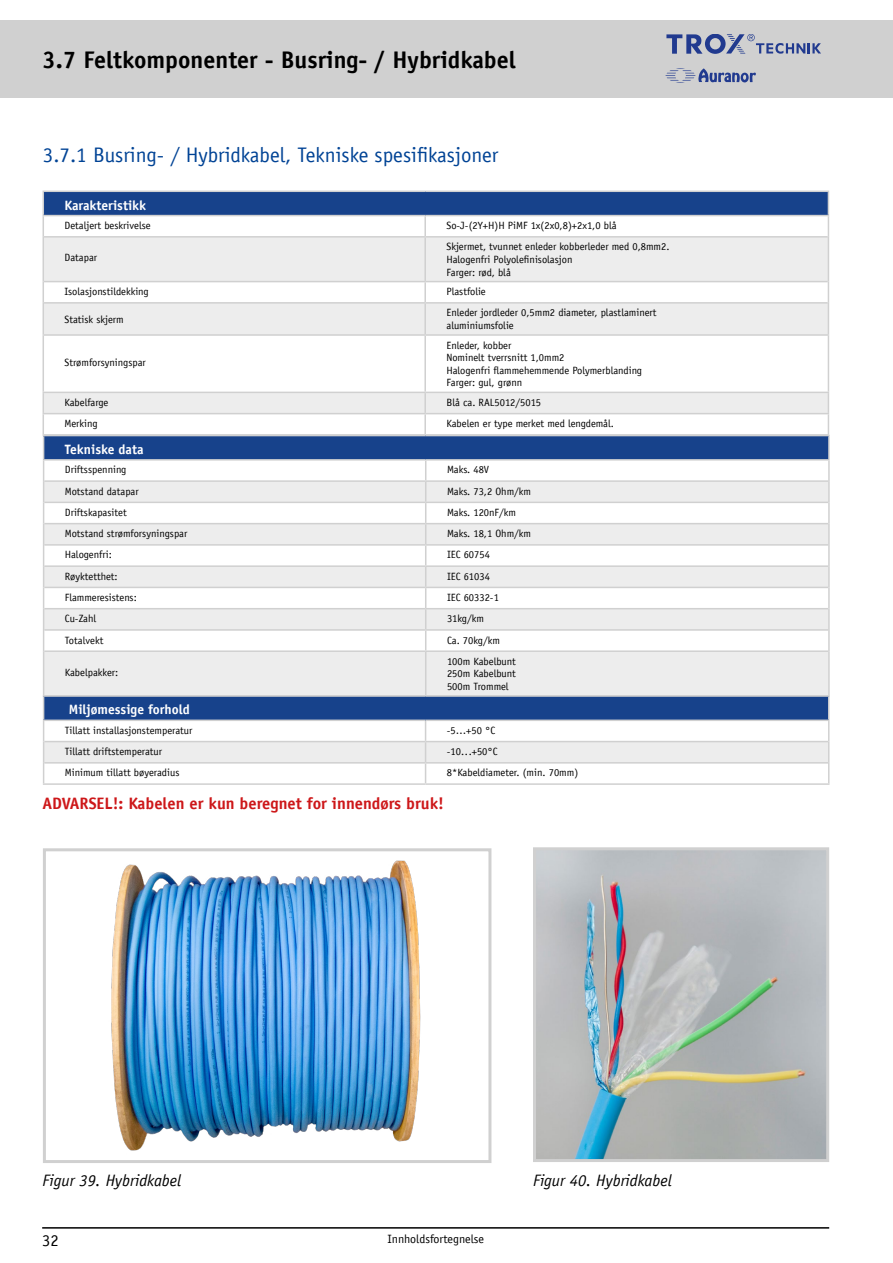
<style>
.page{position:relative;width:893px;height:1263px;background:#fff}
.page>*{position:absolute;margin:0;border:0;box-sizing:border-box;transform-origin:0 0}
.t1{font:700 24px "TROX Officina Sans";color:#000}
.t2{font:21px "TROX Officina Sans";color:#004395}
.t3{font:700 16.5px "TROX Officina Sans";color:#cd1719}
.t4{font:italic 16.5px "TROX Officina Sans";color:#000}
.t5{font:16.5px "TROX Officina Sans";color:#000}
.t6{font:700 13.5px "TROX Officina Sans";color:#fff}
.t7{font:12px "TROX Officina Sans";color:#000}
.t8{font:10.5px/12.6px "TROX Officina Sans";color:#000}
</style>
<div class="page">
<div style="left:0;top:20px;width:893px;height:77px;background:#d0d0d0"></div>
<svg style="left:666px;top:34px;width:155px;height:20px"></svg>
<svg style="left:666px;top:68px;width:90px;height:15px"></svg>
<hr style="left:42px;top:1227px;width:787px;height:1px;background:#000">
<div style="left:43px;top:191px;width:785px;height:25px;background:#17428b"></div>
<svg style="left:44px;top:238px;width:784px;height:175px;fill:#ededed"></svg>
<hr style="left:43px;top:191px;width:382px;height:1px;background:#d0d0d0">
<hr style="left:425px;top:191px;width:404px;height:1px;background:#d0d0d0">
<hr style="left:43px;top:215px;width:382px;height:1px;background:#d0d0d0">
<hr style="left:425px;top:215px;width:404px;height:1px;background:#d0d0d0">
<svg style="left:43px;top:192px;width:1px;height:45px"></svg>
<svg style="left:828px;top:192px;width:1px;height:45px"></svg>
<hr style="left:43px;top:237px;width:1px;height:45px;background:#d0d0d0">
<hr style="left:828px;top:237px;width:1px;height:45px;background:#d0d0d0">
<svg style="left:43px;top:282px;width:1px;height:21px"></svg>
<svg style="left:828px;top:282px;width:1px;height:21px"></svg>
<hr style="left:43px;top:303px;width:1px;height:31px;background:#d0d0d0">
<hr style="left:828px;top:303px;width:1px;height:31px;background:#d0d0d0">
<hr style="left:43px;top:334px;width:382px;height:2px;background:#d0d0d0">
<hr style="left:43px;top:336px;width:1px;height:56px;background:#d0d0d0">
<hr style="left:425px;top:334px;width:404px;height:2px;background:#d0d0d0">
<hr style="left:828px;top:336px;width:1px;height:56px;background:#d0d0d0">
<hr style="left:43px;top:392px;width:382px;height:1px;background:#d0d0d0">
<hr style="left:425px;top:392px;width:404px;height:1px;background:#d0d0d0">
<hr style="left:43px;top:413px;width:382px;height:1px;background:#d0d0d0">
<hr style="left:425px;top:413px;width:404px;height:1px;background:#d0d0d0">
<svg style="left:828px;top:393px;width:1px;height:41px"></svg>
<hr style="left:43px;top:434px;width:382px;height:2px;background:#d0d0d0">
<hr style="left:425px;top:434px;width:404px;height:2px;background:#d0d0d0">
<hr style="left:424px;top:216px;width:2px;height:20px;background:#d0d0d0">
<hr style="left:44px;top:236px;width:381px;height:2px;background:#d0d0d0">
<hr style="left:425px;top:236px;width:403px;height:2px;background:#d0d0d0">
<hr style="left:424px;top:238px;width:2px;height:43px;background:#d0d0d0">
<hr style="left:44px;top:281px;width:381px;height:1px;background:#d0d0d0">
<hr style="left:425px;top:281px;width:403px;height:1px;background:#d0d0d0">
<hr style="left:424px;top:282px;width:2px;height:20px;background:#d0d0d0">
<hr style="left:44px;top:302px;width:381px;height:2px;background:#d0d0d0">
<hr style="left:425px;top:302px;width:403px;height:2px;background:#d0d0d0">
<hr style="left:424px;top:304px;width:2px;height:30px;background:#d0d0d0">
<hr style="left:424px;top:336px;width:2px;height:56px;background:#d0d0d0">
<hr style="left:424px;top:393px;width:2px;height:20px;background:#d0d0d0">
<hr style="left:424px;top:414px;width:2px;height:20px;background:#d0d0d0">
<div style="left:44px;top:436px;width:785px;height:24px;background:#17428b"></div>
<svg style="left:44px;top:482px;width:784px;height:213px;fill:#ededed"></svg>
<hr style="left:426px;top:435px;width:404px;height:1px;background:#d0d0d0">
<hr style="left:828px;top:436px;width:2px;height:23px;background:#d0d0d0">
<hr style="left:43px;top:459px;width:383px;height:2px;background:#d0d0d0">
<hr style="left:426px;top:459px;width:404px;height:2px;background:#d0d0d0">
<hr style="left:828px;top:461px;width:2px;height:20px;background:#d0d0d0">
<hr style="left:828px;top:481px;width:2px;height:21px;background:#d0d0d0">
<hr style="left:828px;top:502px;width:2px;height:22px;background:#d0d0d0">
<hr style="left:828px;top:524px;width:2px;height:21px;background:#d0d0d0">
<hr style="left:828px;top:545px;width:2px;height:21px;background:#d0d0d0">
<hr style="left:828px;top:566px;width:2px;height:21px;background:#d0d0d0">
<hr style="left:828px;top:587px;width:2px;height:22px;background:#d0d0d0">
<hr style="left:828px;top:609px;width:2px;height:21px;background:#d0d0d0">
<svg style="left:43px;top:393px;width:1px;height:258px"></svg>
<hr style="left:828px;top:630px;width:2px;height:21px;background:#d0d0d0">
<hr style="left:43px;top:651px;width:1px;height:44px;background:#d0d0d0">
<hr style="left:828px;top:651px;width:2px;height:44px;background:#d0d0d0">
<hr style="left:44px;top:480px;width:382px;height:2px;background:#d0d0d0">
<hr style="left:426px;top:480px;width:402px;height:2px;background:#d0d0d0">
<hr style="left:44px;top:502px;width:382px;height:1px;background:#d0d0d0">
<hr style="left:426px;top:502px;width:402px;height:1px;background:#d0d0d0">
<hr style="left:44px;top:523px;width:382px;height:1px;background:#d0d0d0">
<hr style="left:426px;top:523px;width:402px;height:1px;background:#d0d0d0">
<hr style="left:44px;top:544px;width:382px;height:2px;background:#d0d0d0">
<hr style="left:426px;top:544px;width:402px;height:2px;background:#d0d0d0">
<hr style="left:44px;top:565px;width:382px;height:2px;background:#d0d0d0">
<hr style="left:426px;top:565px;width:402px;height:2px;background:#d0d0d0">
<hr style="left:44px;top:587px;width:382px;height:1px;background:#d0d0d0">
<hr style="left:426px;top:587px;width:402px;height:1px;background:#d0d0d0">
<hr style="left:44px;top:608px;width:382px;height:1px;background:#d0d0d0">
<hr style="left:426px;top:608px;width:402px;height:1px;background:#d0d0d0">
<hr style="left:44px;top:629px;width:382px;height:2px;background:#d0d0d0">
<hr style="left:426px;top:629px;width:402px;height:2px;background:#d0d0d0">
<svg style="left:425px;top:461px;width:1px;height:189px"></svg>
<hr style="left:44px;top:650px;width:382px;height:2px;background:#d0d0d0">
<hr style="left:426px;top:650px;width:402px;height:2px;background:#d0d0d0">
<hr style="left:425px;top:652px;width:1px;height:43px;background:#d0d0d0">
<hr style="left:426px;top:695px;width:404px;height:2px;background:#d0d0d0">
<hr style="left:43px;top:695px;width:383px;height:2px;background:#d0d0d0">
<svg style="left:43px;top:697px;width:786px;height:86px"></svg>
<hr style="left:43px;top:783px;width:383px;height:2px;background:#d0d0d0">
<hr style="left:426px;top:783px;width:403px;height:2px;background:#d0d0d0">
<img style="left:111px;top:860px;width:310px;height:291px">
<div style="left:43px;top:848px;width:448px;height:315px;border:3px solid #d0d0d0"></div>
<img style="left:537px;top:851px;width:288px;height:307px">
<div style="left:533px;top:847px;width:296px;height:315px;border:3px solid #d0d0d0"></div>
<h1 class="t1" style="left:43px;top:45px;width:475px">3.7 Feltkomponenter - Busring- / Hybridkabel</h1>
<h2 class="t2" style="left:43px;top:142px;width:457px">3.7.1 Busring- / Hybridkabel, Tekniske spesifikasjoner</h2>
<p class="t6" style="left:65px;top:197px;width:83px">Karakteristikk</p>
<p class="t8" style="left:65px;top:219px;width:88px">Detaljert beskrivelse</p>
<p class="t8" style="left:446px;top:219px;width:172px">So-J-(2Y+H)H PiMF 1x(2x0,8)+2x1,0 blå</p>
<p class="t8" style="left:65px;top:252px;width:34px">Datapar</p>
<p class="t8" style="left:446px;top:241px;width:225px">Skjermet, tvunnet enleder kobberleder med 0,8mm2.<br>Halogenfri Polyolefinisolasjon<br>Farger: rød, blå</p>
<p class="t8" style="left:65px;top:285px;width:86px">Isolasjonstildekking</p>
<p class="t8" style="left:446px;top:285px;width:41px">Plastfolie</p>
<p class="t8" style="left:65px;top:313px;width:61px">Statisk skjerm</p>
<p class="t8" style="left:446px;top:307px;width:212px">Enleder jordleder 0,5mm2 diameter, plastlaminert aluminiumsfolie</p>
<p class="t8" style="left:65px;top:356px;width:83px">Strømforsyningspar</p>
<p class="t8" style="left:446px;top:339px;width:197px">Enleder, kobber<br>Nominelt tverrsnitt 1,0mm2<br>Halogenfri flammehemmende Polymerblanding<br>Farger: gul, grønn</p>
<p class="t8" style="left:65px;top:396px;width:45px">Kabelfarge</p>
<p class="t8" style="left:446px;top:396px;width:96px">Blå ca. RAL5012/5015</p>
<p class="t8" style="left:65px;top:417px;width:35px">Merking</p>
<p class="t8" style="left:446px;top:417px;width:169px">Kabelen er type merket med lengdemål.</p>
<p class="t6" style="left:65px;top:441px;width:80px">Tekniske data</p>
<p class="t8" style="left:65px;top:464px;width:63px">Driftsspenning</p>
<p class="t8" style="left:447px;top:464px;width:44px">Maks. 48V</p>
<p class="t8" style="left:65px;top:485px;width:75px">Motstand datapar</p>
<p class="t8" style="left:447px;top:485px;width:86px">Maks. 73,2 Ohm/km</p>
<p class="t8" style="left:65px;top:506px;width:63px">Driftskapasitet</p>
<p class="t8" style="left:447px;top:506px;width:71px">Maks. 120nF/km</p>
<p class="t8" style="left:65px;top:527px;width:124px">Motstand strømforsyningspar</p>
<p class="t8" style="left:447px;top:527px;width:86px">Maks. 18,1 Ohm/km</p>
<p class="t8" style="left:65px;top:549px;width:49px">Halogenfri:</p>
<p class="t8" style="left:447px;top:549px;width:44px">IEC 60754</p>
<p class="t8" style="left:65px;top:570px;width:54px">Røyktetthet:</p>
<p class="t8" style="left:447px;top:570px;width:44px">IEC 61034</p>
<p class="t8" style="left:65px;top:591px;width:73px">Flammeresistens:</p>
<p class="t8" style="left:447px;top:591px;width:53px">IEC 60332-1</p>
<p class="t8" style="left:65px;top:612px;width:33px">Cu-Zahl</p>
<p class="t8" style="left:447px;top:612px;width:39px">31kg/km</p>
<p class="t8" style="left:65px;top:634px;width:40px">Totalvekt</p>
<p class="t8" style="left:447px;top:634px;width:55px">Ca. 70kg/km</p>
<p class="t8" style="left:65px;top:666px;width:55px">Kabelpakker:</p>
<p class="t8" style="left:447px;top:655px;width:70px;text-align:justify">100m Kabelbunt 250m Kabelbunt 500m Trommel</p>
<p class="t6" style="left:69px;top:701px;width:123px">Miljømessige forhold</p>
<p class="t8" style="left:65px;top:724px;width:129px">Tillatt installasjonstemperatur</p>
<p class="t8" style="left:447px;top:724px;width:50px">-5…+50 °C</p>
<p class="t8" style="left:65px;top:745px;width:99px">Tillatt driftstemperatur</p>
<p class="t8" style="left:447px;top:745px;width:52px">-10...+50°C</p>
<p class="t8" style="left:65px;top:766px;width:116px">Minimum tillatt bøyeradius</p>
<p class="t8" style="left:447px;top:766px;width:133px">8*Kabeldiameter. (min. 70mm)</p>
<h3 class="t3" style="left:43px;top:793px;width:403px">ADVARSEL!: Kabelen er kun beregnet for innendørs bruk!</h3>
<h3 class="t4" style="left:43px;top:1171px;width:140px">Figur 39. Hybridkabel</h3>
<h3 class="t4" style="left:533px;top:1171px;width:140px">Figur 40. Hybridkabel</h3>
<h3 class="t5" style="left:42px;top:1231px;width:18px">32</h3>
<p class="t7" style="left:387px;top:1232px;width:98px">Innholdsfortegnelse</p>
</div>
